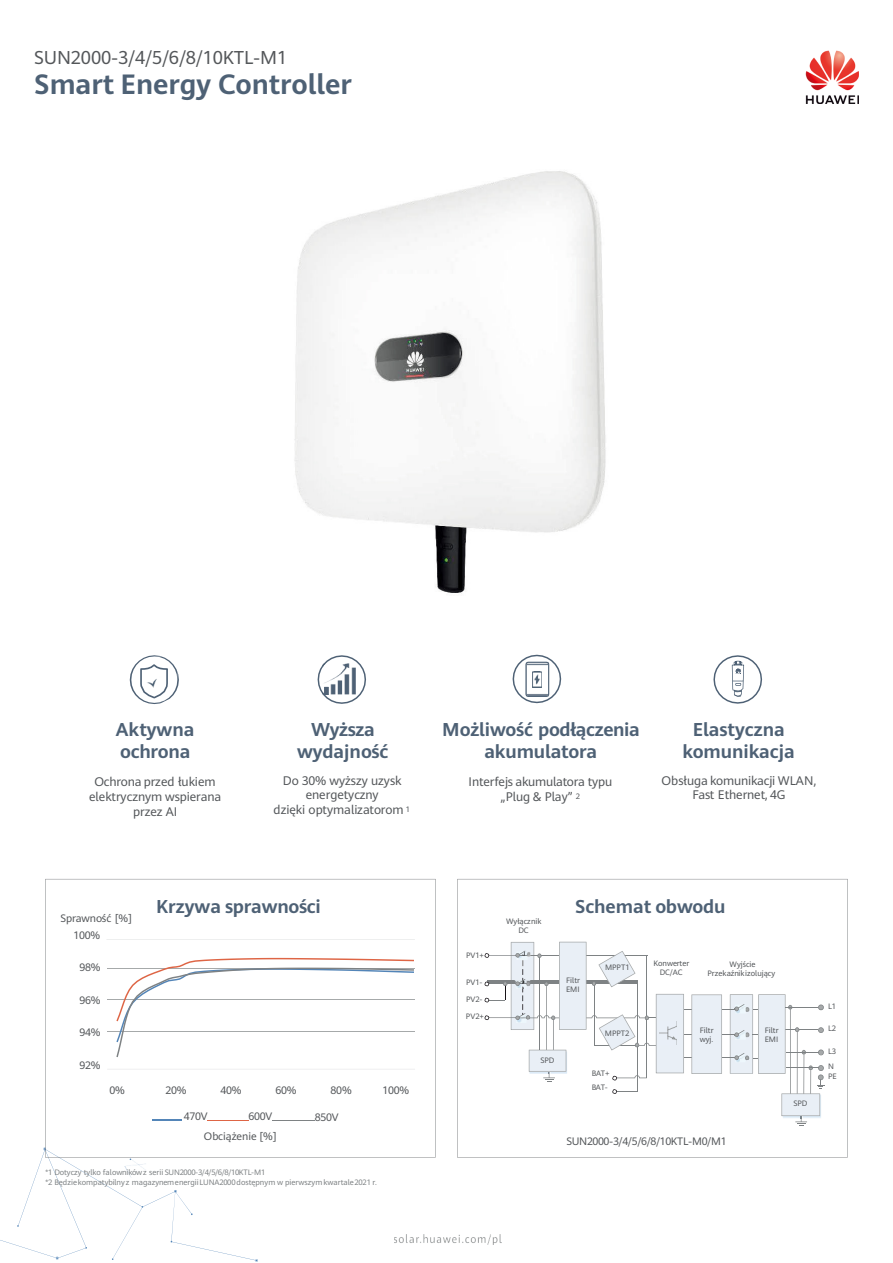
<style>
.page{position:relative;width:893px;height:1263px;background:#fff}
.page>*{position:absolute;margin:0;border:0;box-sizing:border-box;transform-origin:0 0}
.t1{font:700 27.6px "Huawei Sans";color:#4e6175}
.t2{font:700 18.3px/22px "Huawei Sans";letter-spacing:-.01em;color:#4e6175;text-align:center}
.t3{font:18.3px "Huawei Sans";letter-spacing:-.01em;color:#54575a}
.t4{font:12.3px/14.7px "Huawei Sans";letter-spacing:-.005em;color:#54575a;text-align:center}
.t5{font:10.65px "Huawei Sans";letter-spacing:-.025em;color:#54575a}
.t6{font:10.65px "Huawei Sans";letter-spacing:.005em;color:#54575a}
.t7{font:7.65px/9.1px "Huawei Sans";letter-spacing:-.005em;color:#7e8284}
.t8{font:7.65px/9.1px "Huawei Sans";color:#54575a}
</style>
<div class="page">
<img style="left:806px;top:50px;width:53px;height:54px">
<img style="left:394px;top:1235px;width:107px;height:9px">
<img style="left:294px;top:171px;width:312px;height:423px">
<svg style="left:457px;top:879px;width:391px;height:278px"></svg>
<svg style="left:45px;top:879px;width:391px;height:278px"></svg>
<svg style="left:106px;top:939px;width:309px;height:1px"></svg>
<svg style="left:107px;top:1069px;width:308px;height:1px"></svg>
<hr style="left:207px;top:1120px;width:42px;height:1px;background:#de6545">
<hr style="left:272px;top:1120px;width:43px;height:1px;background:#7e8284">
<hr style="left:108px;top:969px;width:307px;height:1px;background:#a6a9aa">
<hr style="left:108px;top:1000px;width:307px;height:1px;background:#a6a9aa">
<hr style="left:108px;top:1031px;width:307px;height:1px;background:#a6a9aa">
<hr style="left:153px;top:1119px;width:29px;height:2px;background:#5385b8">
<svg style="left:116px;top:958px;width:298px;height:99px"></svg>
<svg style="left:318px;top:655px;width:48px;height:49px"></svg>
<svg style="left:130px;top:655px;width:49px;height:49px"></svg>
<img style="left:147px;top:677px;width:16px;height:10px">
<svg style="left:513px;top:655px;width:48px;height:48px"></svg>
<img style="left:532px;top:671px;width:10px;height:16px">
<svg style="left:484px;top:942px;width:340px;height:184px"></svg>
<svg style="left:713px;top:655px;width:49px;height:49px"></svg>
<svg style="left:0;top:1147px;width:258px;height:115px"></svg>
<p class="t3" style="left:34px;top:45px;width:254px">SUN2000-3/4/5/6/8/10KTL-M1</p>
<p class="t1" style="left:34px;top:65px;width:319px">Smart Energy Controller</p>
<p class="t2" style="left:116px;top:717px;width:80px;text-align:left">Aktywna ochrona</p>
<p class="t4" style="left:89px;top:774px;width:134px">Ochrona przed łukiem elektrycznym wspierana przez AI</p>
<p class="t2" style="left:297px;top:717px;width:93px">Wyższa wydajność</p>
<p class="t4" style="left:274px;top:773px;width:138px">Do 30% wyższy uzysk energetyczny<br>dzięki optymalizatorom <sup>1</sup></p>
<p class="t2" style="left:442px;top:717px;width:199px">Możliwość podłączenia akumulatora</p>
<p class="t4" style="left:468px;top:774px;width:145px">Interfejs akumulatora typu „Plug &amp; Play” <sup>2</sup></p>
<p class="t2" style="left:683px;top:717px;width:113px">Elastyczna komunikacja</p>
<p class="t4" style="left:661px;top:773px;width:156px">Obsługa komunikacji WLAN,<br>Fast Ethernet, 4G</p>
<p class="t5" style="left:61px;top:910px;width:73px">Sprawność [%]</p>
<p class="t5" style="left:74px;top:928px;width:28px">100%</p>
<p class="t5" style="left:80px;top:960px;width:23px">98%</p>
<p class="t5" style="left:80px;top:992px;width:23px">96%</p>
<p class="t5" style="left:80px;top:1025px;width:23px">94%</p>
<p class="t5" style="left:80px;top:1057px;width:23px">92%</p>
<p class="t2" style="left:156px;top:894px;width:166px">Krzywa sprawności</p>
<p class="t2" style="left:575px;top:894px;width:152px">Schemat obwodu</p>
<p class="t8" style="left:506px;top:917px;width:37px;text-align:center">Wyłącznik<br>DC</p>
<p class="t8" style="left:466px;top:951px;width:19px">PV1+</p>
<p class="t8" style="left:466px;top:977px;width:18px">PV1-</p>
<p class="t8" style="left:466px;top:991px;width:19px;line-height:16.5px">PV2-<br>PV2+</p>
<p class="t8" style="left:566px;top:975px;width:15px">Filtr<br>EMI</p>
<p class="t8" style="left:541px;top:1055px;width:15px">SPD</p>
<p class="t8" style="left:605px;top:963px;width:26px">MPPT1</p>
<p class="t8" style="left:605px;top:1029px;width:26px">MPPT2</p>
<p class="t8" style="left:653px;top:958px;width:37px">Konwerter</p>
<p class="t8" style="left:730px;top:959px;width:27px">Wyjście</p>
<p class="t8" style="left:660px;top:967px;width:24px">DC/AC</p>
<p class="t8" style="left:707px;top:968px;width:69px">Przekaźnikizolujący</p>
<p class="t8" style="left:700px;top:1025px;width:15px">Filtr wyj.</p>
<p class="t8" style="left:765px;top:1025px;width:15px">Filtr<br>EMI</p>
<p class="t8" style="left:592px;top:1066px;width:20px;line-height:13.6px">BAT+<br>BAT-</p>
<p class="t5" style="left:109px;top:1083px;width:17px">0%</p>
<p class="t5" style="left:165px;top:1083px;width:23px">20%</p>
<p class="t5" style="left:220px;top:1083px;width:23px">40%</p>
<p class="t5" style="left:276px;top:1083px;width:23px">60%</p>
<p class="t5" style="left:331px;top:1083px;width:23px">80%</p>
<p class="t5" style="left:382px;top:1083px;width:28px">100%</p>
<p class="t5" style="left:184px;top:1108px;width:25px">470V</p>
<p class="t5" style="left:249px;top:1108px;width:25px">600V</p>
<p class="t5" style="left:315px;top:1109px;width:25px">850V</p>
<p class="t6" style="left:204px;top:1129px;width:75px">Obciążenie [%]</p>
<p class="t5" style="left:567px;top:1134px;width:162px">SUN2000-3/4/5/6/8/10KTL-M0/M1</p>
<p class="t7" style="left:46px;top:1168px;width:333px">*1 Dotyczy tylko falownikówz serii SUN2000-3/4/5/6/8/10KTL-M1<br>*2 Będziekompatybilny z magazynemenergiiLUNA2000dostępnym w pierwszymkwartale2021 r.</p>
<p class="t8" style="left:794px;top:1098px;width:15px">SPD</p>
<p class="t8" style="left:828px;top:1001px;width:9px">L1</p>
<p class="t8" style="left:828px;top:1024px;width:9px">L2</p>
<p class="t8" style="left:828px;top:1043px;width:9px;line-height:15.6px">L3<br>N</p>
<p class="t8" style="left:828px;top:1072px;width:10px">PE</p>
</div>
